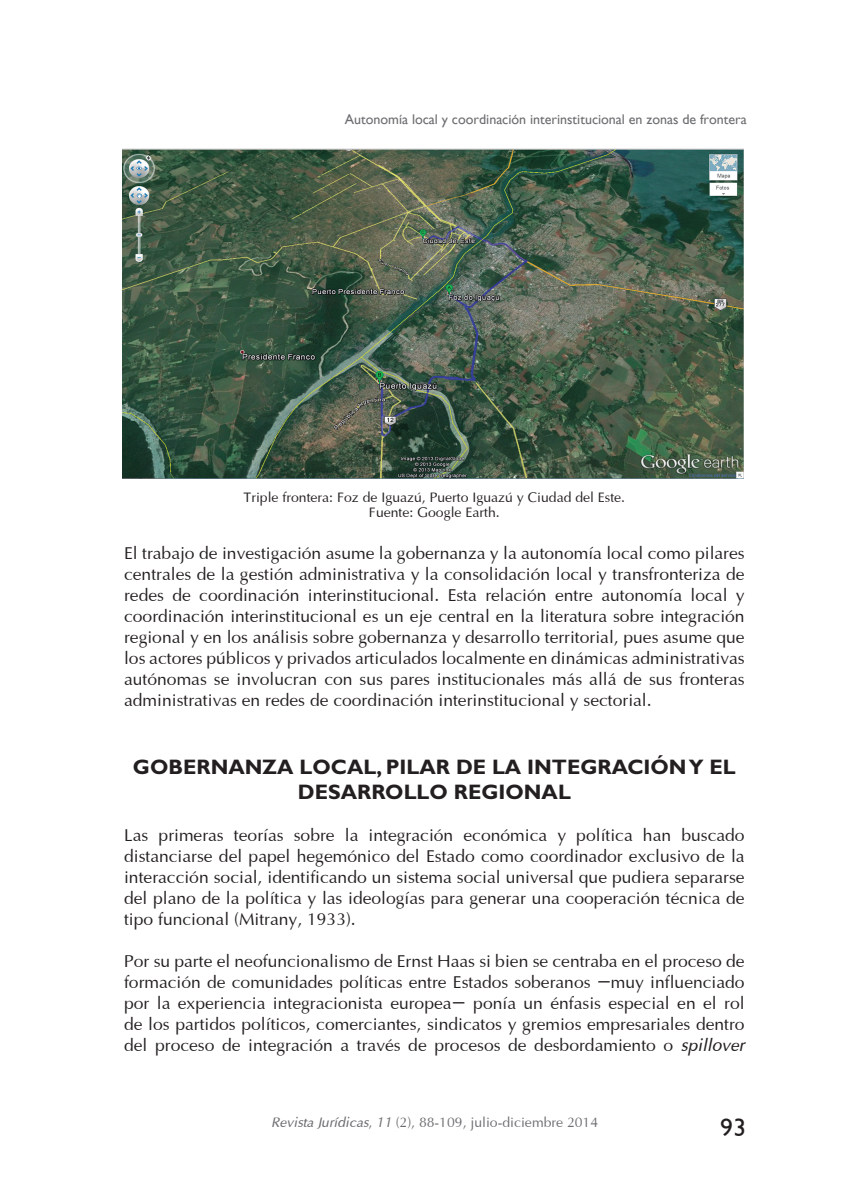
<style>
.page{position:relative;width:844px;height:1191px;background:#fff}
.page>*{position:absolute;margin:0;border:0;box-sizing:border-box;transform-origin:0 0}
.t1{font:300 28px "Gill Sans";color:#231f20}
.t2{font:700 21px/25.2px "Gill Sans";color:#231f20;text-align:center}
.t3{font:17.5px/21px "Optima";color:#231f20;text-align:justify}
.t4{font:14px/15.8px "Optima";color:#231f20;text-align:center}
.t5{font:14px "Gill Sans";color:#6c6d70}
.t6{font:14px "Optima";color:#6c6d70}
.s1{font-family:"Roboto"}
.s2{font-style:italic}
</style>
<div class="page">
<img style="left:122px;top:149px;width:620px;height:330px">
<p class="t5" style="left:345px;top:111px;width:403px">Autonomía local y coordinación interinstitucional en zonas de frontera</p>
<p class="t4" style="left:243px;top:488px;width:383px">Triple frontera: Foz de Iguazú, Puerto Iguazú y Ciudad del Este.<br>Fuente: Google Earth.</p>
<p class="t3" style="left:124px;top:541px;width:622px">El trabajo de investigación asume la gobernanza y la autonomía local como pilares centrales de la gestión administrativa y la consolidación local y transfronteriza de redes de coordinación interinstitucional. Esta relación entre autonomía local y coordinación interinstitucional es un eje central en la literatura sobre integración regional y en los análisis sobre gobernanza y desarrollo territorial, pues asume que los actores públicos y privados articulados localmente en dinámicas administrativas autónomas se involucran con sus pares institucionales más allá de sus fronteras administrativas en redes de coordinación interinstitucional y sectorial.</p>
<p class="t2" style="left:133px;top:753px;width:604px">GOBERNANZA LOCAL, PILAR DE LA INTEGRACIÓN Y EL<br>DESARROLLO REGIONAL</p>
<p class="t3" style="left:124px;top:823px;width:622px">Las primeras teorías sobre la integración económica y política han buscado distanciarse del papel hegemónico del Estado como coordinador exclusivo de la interacción social, identificando un sistema social universal que pudiera separarse del plano de la política y las ideologías para generar una cooperación técnica de tipo funcional (Mitrany, 1933).</p>
<p class="t3" style="left:124px;top:949px;width:622px">Por su parte el neofuncionalismo de Ernst Haas si bien se centraba en el proceso de formación de comunidades políticas entre Estados soberanos <span class="s1">―</span>muy influenciado por la experiencia integracionista europea<span class="s1">―</span> ponía un énfasis especial en el rol de los partidos políticos, comerciantes, sindicatos y gremios empresariales dentro del proceso de integración a través de procesos de desbordamiento o <span class="s2">spillover</span></p>
<p class="t6" style="left:271px;top:1112px;width:328px"><span class="s2">Revista Jurídicas</span>, <span class="s2">11</span> (2), 88-109, julio-diciembre 2014</p>
<h1 class="t1" style="left:719px;top:1112px;width:28px">93</h1>
</div>
